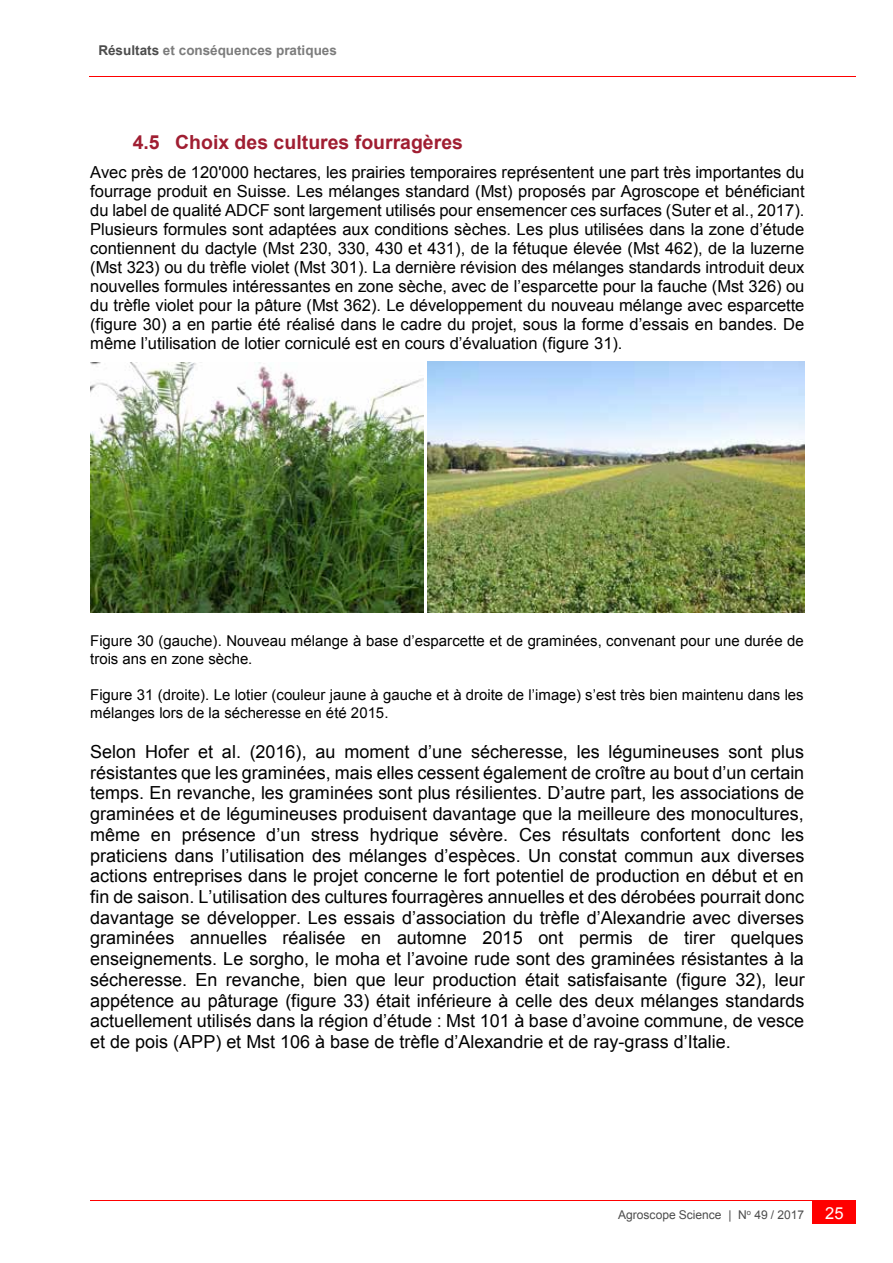
<style>
.page{position:relative;width:893px;height:1263px;background:#fff}
.page>*{position:absolute;margin:0;border:0;box-sizing:border-box;transform-origin:0 0}
.t1{font:700 19.5px "Arial";color:#a01e32}
.t2{font:18px/20.7px "Arial";color:#000;text-align:justify}
.t3{font:16.5px/19px "Arial";color:#000;text-align:justify}
.t4{font:16.5px "Arial";color:#fff}
.t5{font:15px/18px "Arial";color:#000}
.t6{font:700 13.5px "Arial";color:#7c7c7c}
.t7{font:12px "Arial";letter-spacing:-.005em;color:#4c4c4c}
.s1{color:#4c4c4c}
</style>
<div class="page">
<hr style="left:89px;top:77px;width:767px;height:1px;background:#f00">
<div style="left:813px;top:1201px;width:43px;height:23px;background:#f00"></div>
<hr style="left:90px;top:1200px;width:723px;height:1px;background:#f00">
<hr style="left:813px;top:1200px;width:43px;height:1px;background:#f00">
<img style="left:428px;top:362px;width:377px;height:251px">
<img style="left:90px;top:363px;width:334px;height:250px">
<p class="t6" style="left:98px;top:42px;width:240px"><span class="s1">Résultats</span> et conséquences pratiques</p>
<p class="t1" style="left:133px;top:129px;width:332px">4.5 Choix des cultures fourragères</p>
<p class="t3" style="left:90px;top:163px;width:716px">Avec près de 120'000 hectares, les prairies temporaires représentent une part très importantes du fourrage produit en Suisse. Les mélanges standard (Mst) proposés par Agroscope et bénéficiant du label de qualité ADCF sont largement utilisés pour ensemencer ces surfaces (Suter et al., 2017).<br>Plusieurs formules sont adaptées aux conditions sèches. Les plus utilisées dans la zone d’étude contiennent du dactyle (Mst 230, 330, 430 et 431), de la fétuque élevée (Mst 462), de la luzerne (Mst 323) ou du trèfle violet (Mst 301). La dernière révision des mélanges standards introduit deux nouvelles formules intéressantes en zone sèche, avec de l’esparcette pour la fauche (Mst 326) ou du trèfle violet pour la pâture (Mst 362). Le développement du nouveau mélange avec esparcette (figure 30) a en partie été réalisé dans le cadre du projet, sous la forme d’essais en bandes. De même l’utilisation de lotier corniculé est en cours d’évaluation (figure 31).</p>
<p class="t5" style="left:90px;top:631px;width:715px">Figure 30 (gauche). Nouveau mélange à base d’esparcette et de graminées, convenant pour une durée de trois ans en zone sèche.</p>
<p class="t5" style="left:90px;top:685px;width:715px">Figure 31 (droite). Le lotier (couleur jaune à gauche et à droite de l’image) s’est très bien maintenu dans les mélanges lors de la sécheresse en été 2015.</p>
<p class="t2" style="left:90px;top:741px;width:716px">Selon Hofer et al. (2016), au moment d’une sécheresse, les légumineuses sont plus résistantes que les graminées, mais elles cessent également de croître au bout d’un certain temps. En revanche, les graminées sont plus résilientes. D’autre part, les associations de graminées et de légumineuses produisent davantage que la meilleure des monocultures, même en présence d’un stress hydrique sévère. Ces résultats confortent donc les praticiens dans l’utilisation des mélanges d’espèces. Un constat commun aux diverses actions entreprises dans le projet concerne le fort potentiel de production en début et en fin de saison. L’utilisation des cultures fourragères annuelles et des dérobées pourrait donc davantage se développer. Les essais d’association du trèfle d’Alexandrie avec diverses graminées annuelles réalisée en automne 2015 ont permis de tirer quelques enseignements. Le sorgho, le moha et l’avoine rude sont des graminées résistantes à la sécheresse. En revanche, bien que leur production était satisfaisante (figure 32), leur appétence au pâturage (figure 33) était inférieure à celle des deux mélanges standards actuellement utilisés dans la région d’étude : Mst 101 à base d’avoine commune, de vesce et de pois (APP) et Mst 106 à base de trèfle d’Alexandrie et de ray-grass d’Italie.</p>
<p class="t7" style="left:618px;top:1207px;width:188px">Agroscope Science | N<sup>o</sup> 49 / 2017</p>
<p class="t4" style="left:825px;top:1202px;width:20px">25</p>
</div>
